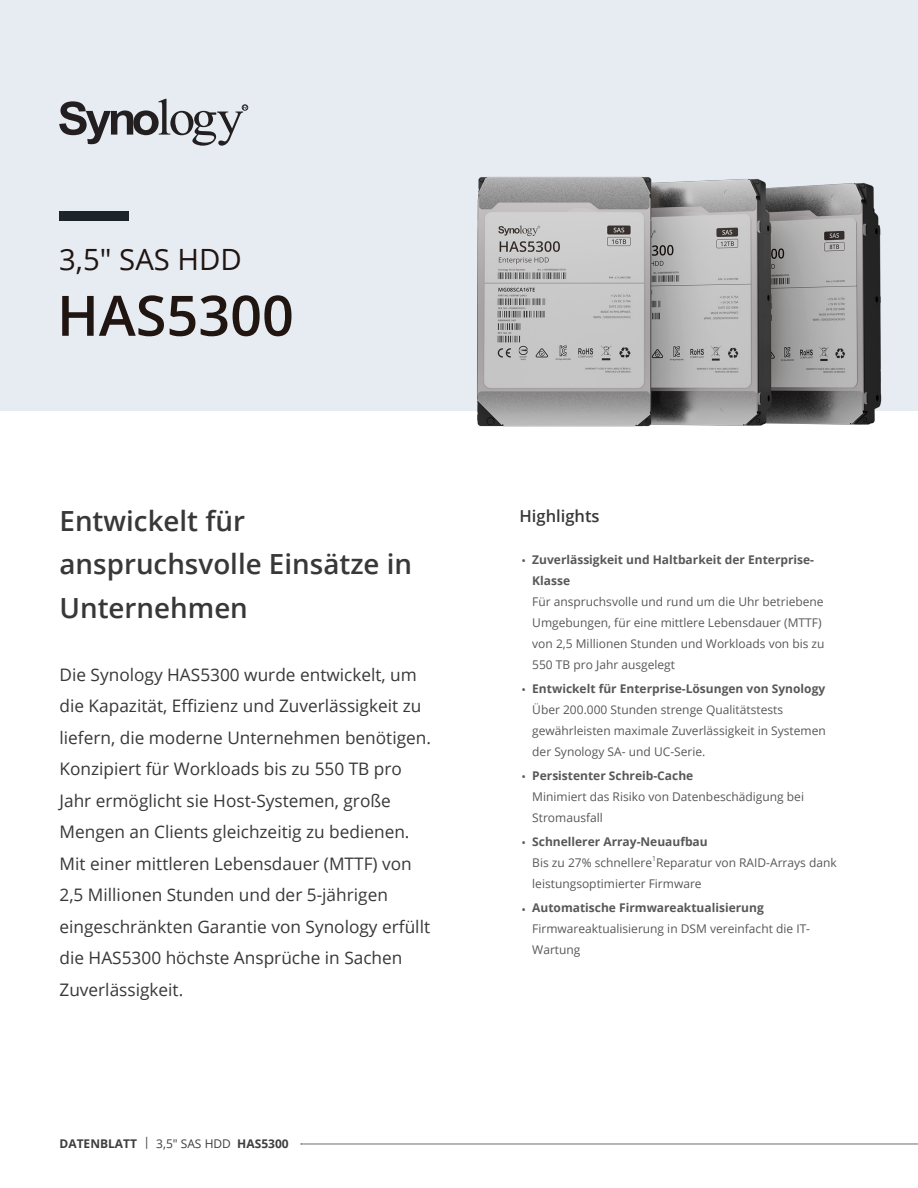
<style>
.page{position:relative;width:918px;height:1188px;background:#fff}
.page>*{position:absolute;margin:0;border:0;box-sizing:border-box;transform-origin:0 0}
.Model_Name{font:600 55.8px "Open Sans";color:#211512}
.Product_Type{font:29.25px "Open Sans";color:#211512}
.Introduction_Title{font:600 27.75px/43.5px "Open Sans";color:#383839}
.Introduction{font:17.25px/31.5px "Open Sans";color:#383839}
.Selling_Title{font:600 16.5px "Open Sans";color:#383839}
.t1{font:12px/21px "Open Sans";color:#57585a}
.t2{font:700 12px "Open Sans";color:#3e3e3f}
.t3{font:7.05px "Open Sans";color:#57585a}
.s1{font-weight:400}
.s2{font-weight:700}
</style>
<div class="page">
<div style="left:0;top:0;width:918px;height:410px;background:#e6ecf2"></div>
<div style="left:59px;top:211px;width:70px;height:10px;background:#1d232a"></div>
<svg style="left:59px;top:99px;width:189px;height:47px"></svg>
<hr style="left:301px;top:1144px;width:617px;height:1px;background:#6c6d70">
<img style="left:452px;top:176px;width:438px;height:251px">
<p class="Product_Type" style="left:59px;top:240px;width:184px">3,5" SAS HDD</p>
<p class="Model_Name" style="left:57px;top:277px;width:238px">HAS5300</p>
<p class="Introduction_Title" style="left:60px;top:498px;width:354px">Entwickelt für anspruchsvolle Einsätze in<br>Unternehmen</p>
<p class="Introduction" style="left:60px;top:658px;width:373px">Die Synology HAS5300 wurde entwickelt, um die Kapazität, Effizienz und Zuverlässigkeit zu liefern, die moderne Unternehmen benötigen.<br>Konzipiert für Workloads bis zu 550 TB pro Jahr ermöglicht sie Host-Systemen, große Mengen an Clients gleichzeitig zu bedienen.<br>Mit einer mittleren Lebensdauer (MTTF) von 2,5 Millionen Stunden und der 5-jährigen eingeschränkten Garantie von Synology erfüllt die HAS5300 höchste Ansprüche in Sachen Zuverlässigkeit.</p>
<p class="t2" style="left:60px;top:1135px;width:231px">DATENBLATT <span class="s1">| 3,5" SAS HDD</span> HAS5300</p>
<p class="Selling_Title" style="left:520px;top:505px;width:82px">Highlights</p>
<p class="t1" style="left:532px;top:549px;width:294px;text-indent:-11px">• <span class="s2">Zuverlässigkeit und Haltbarkeit der Enterprise-Klasse<br></span>Für anspruchsvolle und rund um die Uhr betriebene Umgebungen, für eine mittlere Lebensdauer (MTTF) von 2,5 Millionen Stunden und Workloads von bis zu 550 TB pro Jahr ausgelegt</p>
<p class="t1" style="left:532px;top:678px;width:295px;text-indent:-11px">• <span class="s2">Entwickelt für Enterprise-Lösungen von Synology </span>Über 200.000 Stunden strenge Qualitätstests gewährleisten maximale Zuverlässigkeit in Systemen der Synology SA- und UC-Serie.</p>
<p class="t1" style="left:532px;top:765px;width:273px;text-indent:-11px">• <span class="s2">Persistenter Schreib-Cache<br></span>Minimiert das Risiko von Datenbeschädigung bei<br>Stromausfall</p>
<p class="t1" style="left:532px;top:830px;width:306px;text-indent:-11px">• <span class="s2">Schnellerer Array-Neuaufbau<br></span>Bis zu 27% schnellere Reparatur von RAID-Arrays dank</p>
<p class="t3" style="left:652px;top:853px;width:6px">1</p>
<p class="t1" style="left:532px;top:873px;width:171px">leistungsoptimierter Firmware</p>
<p class="t1" style="left:532px;top:897px;width:279px;text-indent:-11px">• <span class="s2">Automatische Firmwareaktualisierung<br></span>Firmwareaktualisierung in DSM vereinfacht die IT-<br>Wartung</p>
</div>
